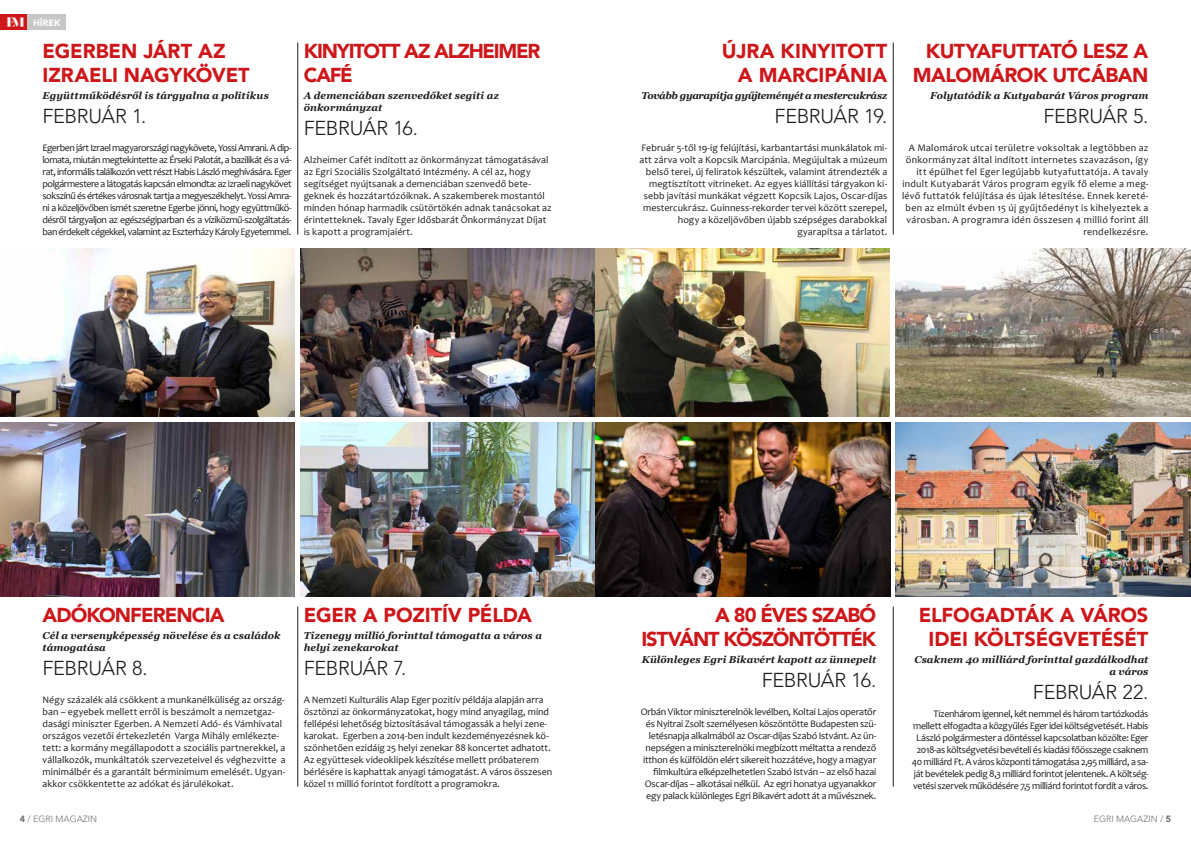
<style>
.page{position:relative;width:1191px;height:842px;background:#fff}
.page>*{position:absolute;margin:0;border:0;box-sizing:border-box;transform-origin:0 0}
.t1{font:900 20px/24px "Avenir LT Pro";letter-spacing:-.025em;color:#cd171a;text-align:right}
.t2{font:300 20px "Avenir LT Pro";letter-spacing:-.02em;color:#1d1d1b}
.t3{font:900 20px/24px "Avenir LT Pro";letter-spacing:-.005em;color:#cd171a}
.t4{font:900 20px/24px "Avenir LT Pro";letter-spacing:-.06em;color:#cd171a;text-align:right}
.t5{font:900 20px/24px "Avenir LT Pro";letter-spacing:-.065em;color:#cd171a}
.t6{font:900 20px "Avenir LT Pro";letter-spacing:-.045em;color:#cd171a}
.t7{font:10px/12px "Candara";color:#1d1d1b}
.t8{font:10px/12px "Candara";letter-spacing:-.025em;color:#1d1d1b;text-align:right}
.t9{font:10px/12px "Candara";letter-spacing:-.035em;color:#1d1d1b;text-align:right}
.t10{font:10px/12px "Candara";letter-spacing:.025em;color:#1d1d1b;text-align:right}
.t11{font:italic 700 10px/12px "Georgia";letter-spacing:.005em;color:#1d1d1b}
.t12{font:italic 700 10px "Georgia";letter-spacing:-.035em;color:#1d1d1b}
.t13{font:300 9px "Avenir LT Pro";color:#70706f}
.t14{font:900 9px "Avenir LT Pro";color:#fff}
.s1{font-weight:900}
</style>
<div class="page">
<div style="left:0;top:14px;width:28px;height:16px;background:#cd171a"></div>
<img style="left:6px;top:17px;width:19px;height:10px">
<div style="left:28px;top:14px;width:38px;height:16px;background:#c7c7c6"></div>
<hr style="left:297px;top:43px;width:1px;height:192px;background:#1d1d1b">
<hr style="left:892px;top:42px;width:1px;height:193px;background:#1d1d1b">
<hr style="left:297px;top:607px;width:1px;height:180px;background:#1d1d1b">
<hr style="left:892px;top:607px;width:1px;height:180px;background:#1d1d1b">
<img style="left:0;top:249px;width:295px;height:168px">
<img style="left:300px;top:249px;width:590px;height:168px">
<img style="left:0;top:422px;width:295px;height:175px">
<img style="left:300px;top:422px;width:591px;height:175px">
<img style="left:895px;top:249px;width:296px;height:168px">
<img style="left:895px;top:423px;width:296px;height:174px">
<p class="t14" style="left:33px;top:17px;width:29px">HÍREK</p>
<h1 class="t3" style="left:43px;top:39px;width:209px">EGERBEN JÁRT AZ<br>IZRAELI NAGYKÖVET</h1>
<p class="t11" style="left:43px;top:90px;width:228px">Együttműködésről is tárgyalna a politikus</p>
<h1 class="t2" style="left:43px;top:105px;width:105px">FEBRUÁR 1.</h1>
<p class="t7" style="left:43px;top:141px;width:251px;text-align:justify">Egerben járt Izrael magyarországi nagykövete, Yossi Amrani. A dip&shy;lomata, miután megtekintette az Érseki Palotát, a bazilikát és a vá&shy;rat, informális találkozón vett részt Habis László meghívására. Eger polgármestere a látogatás kapcsán elmondta: az izraeli nagykövet sokszínű és értékes városnak tartja a megyeszékhelyt. Yossi Amra&shy;ni a közeljövőben ismét szeretne Egerbe jönni, hogy együttműkö&shy;désről tárgyaljon az egészségiparban és a víziközmű-szolgáltatás&shy;ban érdekelt cégekkel, valamint az Eszterházy Károly Egyetemmel.</p>
<h1 class="t5" style="left:304px;top:39px;width:238px">KINYITOTT AZ ALZHEIMER<br>CAFÉ</h1>
<p class="t11" style="left:304px;top:90px;width:197px">A demenciában szenvedőket segíti az önkormányzat</p>
<h1 class="t2" style="left:304px;top:117px;width:116px">FEBRUÁR 16.</h1>
<p class="t7" style="left:304px;top:153px;width:249px">Alzheimer Cafét indított az önkormányzat támogatásával az Egri Szociális Szolgáltató Intézmény. A cél az, hogy segítséget nyújtsanak a demenciában szenvedő bete&shy;geknek és hozzátartózóiknak. A szakemberek mostantól minden hónap harmadik csütörtökén adnak tanácsokat az érintetteknek. Tavaly Eger Idősbarát Önkormányzat Díjat is kapott a programjaiért.</p>
<h1 class="t3" style="left:721px;top:39px;width:167px;text-align:right">ÚJRA KINYITOTT<br>A MARCIPÁNIA</h1>
<p class="t12" style="left:641px;top:89px;width:247px">Tovább gyarapítja gyűjteményét a mestercukrász</p>
<h1 class="t2" style="left:774px;top:105px;width:114px">FEBRUÁR 19.</h1>
<p class="t7" style="left:639px;top:141px;width:249px;text-align:right">Február 5-től 19-ig felújítási, karbantartási munkálatok mi&shy;att zárva volt a Kopcsik Marcipánia. Megújultak a múzeum belső terei, új feliratok készültek, valamint átrendezték a megtisztított vitrineket. Az egyes kiállítási tárgyakon ki&shy;sebb javítási munkákat végzett Kopcsik Lajos, Oscar-díjas mestercukrász. Guinness-rekorder tervei között szerepel, hogy a közeljövőben újabb szépséges darabokkal gyarapítsa a tárlatot.</p>
<h1 class="t1" style="left:912px;top:39px;width:237px">KUTYAFUTTATÓ LESZ A<br>MALOMÁROK UTCÁBAN</h1>
<p class="t11" style="left:930px;top:90px;width:220px">Folytatódik a Kutyabarát Város program</p>
<h1 class="t2" style="left:1043px;top:105px;width:107px">FEBRUÁR 5.</h1>
<p class="t10" style="left:902px;top:141px;width:248px">A Malomárok utcai területre voksoltak a legtöbben az önkormányzat által indított internetes szavazáson, így itt épülhet fel Eger legújabb kutyafuttatója. A tavaly indult Kutyabarát Város program egyik fő eleme a meg&shy;lévő futtatók felújítása és újak létesítése. Ennek kereté&shy;ben az elmúlt évben 15 új gyűjtőedényt is kihelyeztek a városban. A programra idén összesen 4 millió forint áll rendelkezésre.</p>
<h1 class="t6" style="left:43px;top:603px;width:183px">ADÓKONFERENCIA</h1>
<p class="t11" style="left:43px;top:630px;width:240px">Cél a versenyképesség növelése és a családok támogatása</p>
<h1 class="t2" style="left:43px;top:657px;width:107px">FEBRUÁR 8.</h1>
<p class="t7" style="left:43px;top:693px;width:245px">Négy százalék alá csökkent a munkanélküliség az ország&shy;ban – egyebek mellett erről is beszámolt a nemzetgaz&shy;dasági miniszter Egerben. A Nemzeti Adó- és Vámhivatal országos vezetői értekezletén Varga Mihály emlékezte&shy;tett: a kormány megállapodott a szociális partnerekkel, a vállalkozók, munkáltatók szervezeteivel és véghezvitte a minimálbér és a garantált bérminimum emelését. Ugyan&shy;akkor csökkentette az adókat és járulékokat.</p>
<h1 class="t1" style="left:304px;top:603px;width:230px">EGER A POZITÍV PÉLDA</h1>
<p class="t11" style="left:304px;top:630px;width:240px">Tizenegy millió forinttal támogatta a város a helyi zenekarokat</p>
<h1 class="t2" style="left:304px;top:657px;width:104px">FEBRUÁR 7.</h1>
<p class="t7" style="left:304px;top:693px;width:250px">A Nemzeti Kulturális Alap Eger pozitív példája alapján arra ösztönzi az önkormányzatokat, hogy mind anyagilag, mind fellépési lehetőség biztosításával támogassák a helyi zene&shy;karokat. Egerben a 2014-ben indult kezdeményezésnek kö&shy;szönhetően ezidáig 25 helyi zenekar 88 koncertet adhatott.<br>Az együttesek videoklipek készítése mellett próbaterem bérlésére is kaphattak anyagi támogatást. A város összesen közel 11 millió forintot fordított a programokra.</p>
<h1 class="t4" style="left:641px;top:603px;width:236px">A 80 ÉVES SZABÓ<br>ISTVÁNT KÖSZÖNTÖTTÉK</h1>
<p class="t11" style="left:642px;top:654px;width:236px">Különleges Egri Bikavért kapott az ünnepelt</p>
<h1 class="t2" style="left:762px;top:669px;width:116px">FEBRUÁR 16.</h1>
<p class="t8" style="left:640px;top:705px;width:237px">Orbán Viktor miniszterelnök levélben, Koltai Lajos operatőr és Nyitrai Zsolt személyesen köszöntötte Budapesten szü&shy;letésnapja alkalmából az Oscar-díjas Szabó Istvánt. Az ün&shy;nepségen a miniszterelnöki megbízott méltatta a rendező itthon és külföldön elért sikereit hozzátéve, hogy a magyar filmkultúra elképzelhetetlen Szabó István – az első hazai Oscar-díjas – alkotásai nélkül. Az egri honatya ugyanakkor egy palack különleges Egri Bikavért adott át a művésznek.</p>
<h1 class="t1" style="left:918px;top:603px;width:231px;text-align:center">ELFOGADTÁK A VÁROS<br>IDEI KÖLTSÉGVETÉSÉT</h1>
<p class="t11" style="left:914px;top:654px;width:236px;text-align:right">Csaknem 40 milliárd forinttal gazdálkodhat a város</p>
<h1 class="t2" style="left:1033px;top:681px;width:117px">FEBRUÁR 22.</h1>
<p class="t9" style="left:911px;top:708px;width:238px">Tizenhárom igennel, két nemmel és három tartózkodás mellett elfogadta a közgyűlés Eger idei költségvetését. Habis László polgármester a döntéssel kapcsolatban közölte: Eger 2018-as költségvetési bevételi és kiadási főösszege csaknem 40 milliárd Ft. A város központi támogatása 2,95 milliárd, a sa&shy;ját bevételek pedig 8,3 milliárd forintot jelentenek. A költség&shy;vetési szervek működésére 7,5 milliárd forintot fordít a város.</p>
<p class="t13" style="left:20px;top:814px;width:79px"><span class="s1">4</span> / EGRI MAGAZIN</p>
<p class="t13" style="left:1093px;top:814px;width:79px">EGRI MAGAZIN / <span class="s1">5</span></p>
</div>
